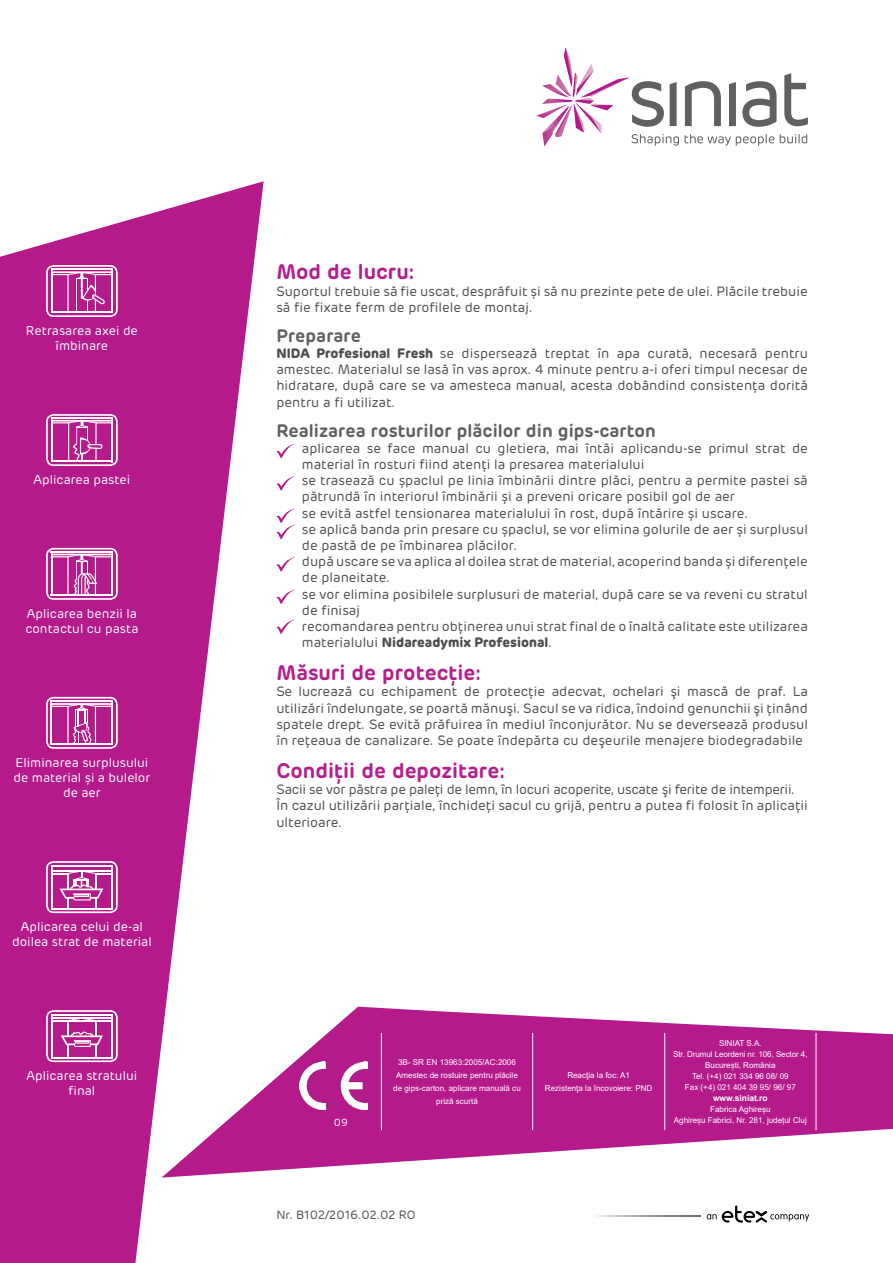
<style>
.page{position:relative;width:893px;height:1263px;background:#fff}
.page>*{position:absolute;margin:0;border:0;box-sizing:border-box;transform-origin:0 0}
.t1{font:600 21px "Rubrik";color:#b41e8e}
.t2{font:600 18px "Rubrik";color:#5f6062}
.t3{font:13.5px/16.2px "Rubrik";color:#4d4d4f}
.t4{font:12.75px/15.3px "Rubrik";color:#fff;text-align:center}
.t5{font:12px "Rubrik";color:#4d4d4f}
.t6{font:10.35px "Rubrik";color:#fff}
.t7{font:700 8.4px "Arial";color:#fff}
.t8{font:8.1px/10.9px "Arial";color:#fff;text-align:center}
.s1{font-weight:700}
</style>
<div class="page">
<svg style="left:0;top:181px;width:264px;height:1082px;fill:#b51a8a"></svg>
<svg style="left:536px;top:47px;width:272px;height:100px"></svg>
<svg style="left:598px;top:1216px;width:102px;height:1px"></svg>
<svg style="left:707px;top:1205px;width:102px;height:17px"></svg>
<svg style="left:162px;top:1007px;width:731px;height:170px;fill:#b51a8a"></svg>
<img style="left:300px;top:1061px;width:68px;height:48px">
<hr style="left:381px;top:1033px;width:1px;height:97px;background:#fff">
<hr style="left:532px;top:1033px;width:1px;height:97px;background:#fff">
<hr style="left:664px;top:1033px;width:1px;height:97px;background:#fff">
<hr style="left:816px;top:1033px;width:1px;height:97px;background:#fff">
<div style="left:46px;top:265px;width:72px;height:52px;border:2px solid #fff;border-radius:7px"></div>
<hr style="left:51px;top:269px;width:1px;height:44px;background:#fff">
<hr style="left:51px;top:269px;width:62px;height:1px;background:#fff">
<hr style="left:112px;top:269px;width:1px;height:44px;background:#fff">
<svg style="left:50px;top:271px;width:63px;height:43px"></svg>
<hr style="left:51px;top:418px;width:1px;height:44px;background:#fff">
<hr style="left:51px;top:418px;width:62px;height:1px;background:#fff">
<hr style="left:112px;top:418px;width:1px;height:44px;background:#fff">
<svg style="left:50px;top:420px;width:63px;height:43px"></svg>
<div style="left:46px;top:414px;width:72px;height:52px;border:2px solid #fff;border-radius:7px"></div>
<div style="left:46px;top:548px;width:72px;height:52px;border:2px solid #fff;border-radius:7px"></div>
<hr style="left:51px;top:552px;width:1px;height:44px;background:#fff">
<hr style="left:51px;top:552px;width:62px;height:1px;background:#fff">
<hr style="left:112px;top:552px;width:1px;height:44px;background:#fff">
<svg style="left:50px;top:554px;width:63px;height:43px"></svg>
<div style="left:46px;top:697px;width:72px;height:52px;border:2px solid #fff;border-radius:7px"></div>
<svg style="left:50px;top:694px;width:63px;height:52px"></svg>
<div style="left:46px;top:861px;width:72px;height:52px;border:2px solid #fff;border-radius:7px"></div>
<hr style="left:51px;top:865px;width:1px;height:44px;background:#fff">
<hr style="left:111px;top:865px;width:2px;height:44px;background:#fff">
<hr style="left:51px;top:865px;width:62px;height:1px;background:#fff">
<svg style="left:52px;top:870px;width:59px;height:39px"></svg>
<div style="left:46px;top:1010px;width:72px;height:52px;border:2px solid #fff;border-radius:7px"></div>
<hr style="left:51px;top:1014px;width:1px;height:44px;background:#fff">
<hr style="left:51px;top:1057px;width:62px;height:1px;background:#fff">
<hr style="left:111px;top:1014px;width:2px;height:44px;background:#fff">
<hr style="left:51px;top:1014px;width:62px;height:1px;background:#fff">
<hr style="left:52px;top:1020px;width:44px;height:1px;background:#fff">
<hr style="left:52px;top:1018px;width:60px;height:1px;background:#fff">
<svg style="left:59px;top:1017px;width:52px;height:40px"></svg>
<svg style="left:276px;top:443px;width:19px;height:15px"></svg>
<svg style="left:276px;top:476px;width:19px;height:15px"></svg>
<svg style="left:276px;top:508px;width:19px;height:31px"></svg>
<svg style="left:276px;top:557px;width:19px;height:15px"></svg>
<svg style="left:276px;top:589px;width:19px;height:15px"></svg>
<svg style="left:276px;top:619px;width:19px;height:15px"></svg>
<p class="t4" style="left:26px;top:323px;width:113px">Retrasarea axei de îmbinare</p>
<p class="t4" style="left:34px;top:472px;width:98px">Aplicarea pastei</p>
<p class="t4" style="left:25px;top:606px;width:115px;text-align:left">Aplicarea benzii la contactul cu pasta</p>
<p class="t4" style="left:14px;top:755px;width:138px">Eliminarea surplusului de material și a bulelor de aer</p>
<p class="t4" style="left:12px;top:919px;width:141px">Aplicarea celui de-al doilea strat de material</p>
<p class="t4" style="left:27px;top:1068px;width:112px">Aplicarea stratului final</p>
<h1 class="t1" style="left:276px;top:259px;width:140px">Mod de lucru:</h1>
<p class="t3" style="left:276px;top:283px;width:533px">Suportul trebuie să fie uscat, desprăfuit și să nu prezinte pete de ulei. Plăcile trebuie să fie fixate ferm de profilele de montaj.</p>
<h2 class="t2" style="left:276px;top:324px;width:86px">Preparare</h2>
<p class="t3" style="left:276px;top:345px;width:533px;text-align:justify"><span class="s1">NIDA Profesional Fresh</span> se dispersează treptat în apa curată, necesară pentru amestec. Materialul se lasă în vas aprox. 4 minute pentru a-i oferi timpul necesar de hidratare, după care se va amesteca manual, acesta dobândind consistenţa dorită pentru a fi utilizat.</p>
<h2 class="t2" style="left:276px;top:419px;width:381px">Realizarea rosturilor plăcilor din gips-carton</h2>
<p class="t3" style="left:302px;top:440px;width:508px">aplicarea se face manual cu gletiera, mai întâi aplicandu-se primul strat de material în rosturi fiind atenţi la presarea materialului<br>se trasează cu șpaclul pe linia îmbinării dintre plăci, pentru a permite pastei să pătrundă în interiorul îmbinării și a preveni oricare posibil gol de aer<br>se evită astfel tensionarea materialului în rost, după întărire și uscare.<br>se aplică banda prin presare cu șpaclul, se vor elimina golurile de aer și surplusul de pastă de pe îmbinarea plăcilor.<br>după uscare se va aplica al doilea strat de material, acoperind banda și diferenţele de planeitate.<br>se vor elimina posibilele surplusuri de material, după care se va reveni cu stratul de finisaj<br>recomandarea pentru obţinerea unui strat final de o înaltă calitate este utilizarea materialului <span class="s1">Nidareadymix Profesional</span>.</p>
<h1 class="t1" style="left:276px;top:659px;width:206px">Măsuri de protecţie:</h1>
<p class="t3" style="left:276px;top:684px;width:533px;text-align:justify">Se lucrează cu echipament de protecţie adecvat, ochelari şi mască de praf. La utilizări îndelungate, se poartă mănuşi. Sacul se va ridica, îndoind genunchii şi ţinând spatele drept. Se evită prăfuirea în mediul înconjurător. Nu se deversează produsul în reţeaua de canalizare. Se poate îndepărta cu deşeurile menajere biodegradabile</p>
<h1 class="t1" style="left:276px;top:757px;width:230px">Condiţii de depozitare:</h1>
<p class="t3" style="left:276px;top:781px;width:533px">Sacii se vor păstra pe paleţi de lemn, în locuri acoperite, uscate şi ferite de intemperii.<br>În cazul utilizării parţiale, închideţi sacul cu grijă, pentru a putea fi folosit în aplicaţii ulterioare.</p>
<p class="t6" style="left:334px;top:1116px;width:15px">09</p>
<p class="t8" style="left:393px;top:1056px;width:129px;line-height:12.8px">3B- SR EN 13963:2005/AC:2006<br>Amestec de rostuire pentru plăcile de gips-carton, aplicare manuală cu priză scurtă</p>
<p class="t8" style="left:545px;top:1069px;width:109px;line-height:12.8px">Reacţia la foc: A1<br>Rezistenţa la încovoiere: PND</p>
<p class="t8" style="left:673px;top:1037px;width:136px">SINIAT S.A.<br>Str. Drumul Leordeni nr. 106, Sector 4,<br>București, România<br>Tel. (+4) 021 334 96 08/ 09<br>Fax (+4) 021 404 39 95/ 96/ 97</p>
<p class="t7" style="left:713px;top:1092px;width:56px">www.siniat.ro</p>
<p class="t8" style="left:674px;top:1103px;width:134px">Fabrica Aghireșu<br>Aghireșu Fabrici, Nr. 281, județul Cluj</p>
<p class="t5" style="left:276px;top:1207px;width:141px">Nr. B102/2016.02.02 RO</p>
</div>
